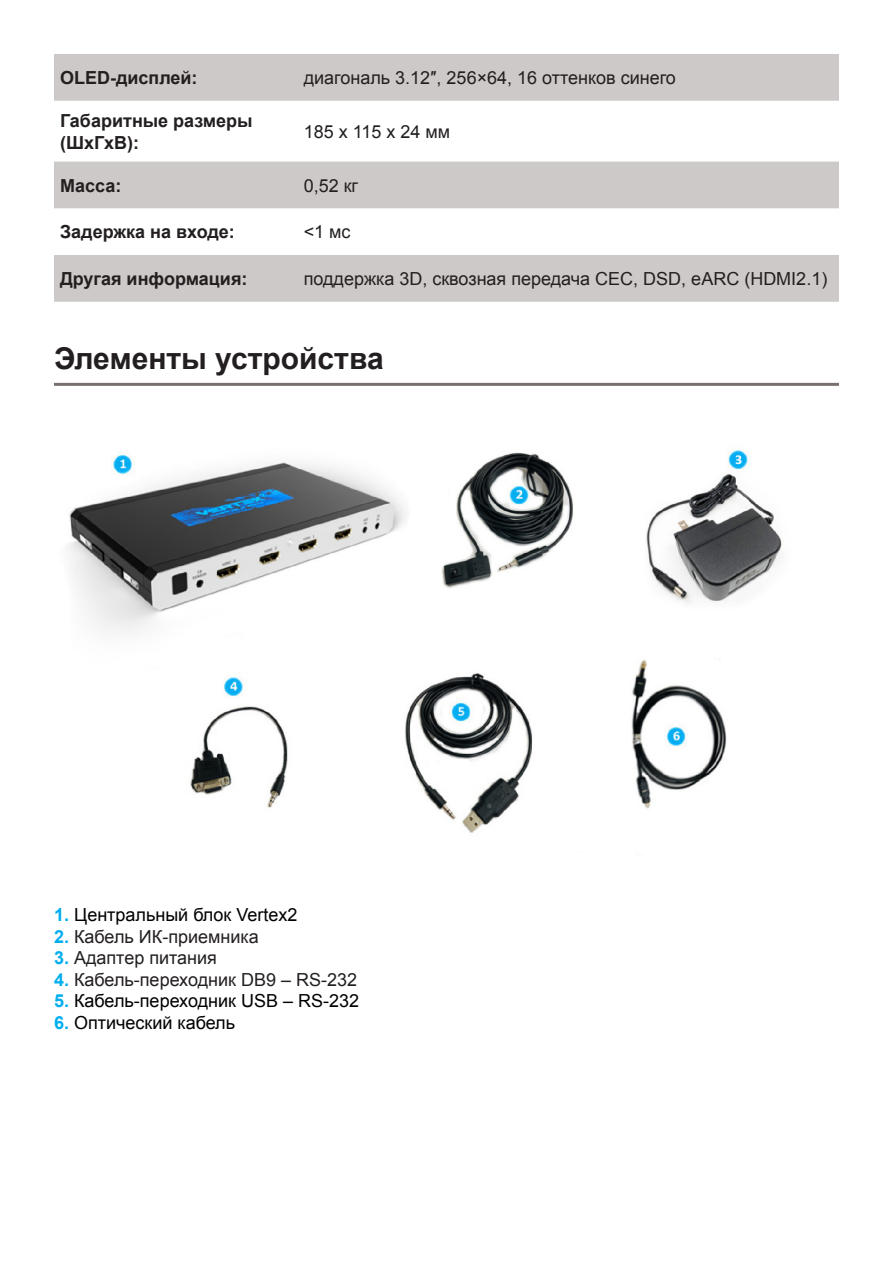
<style>
.page{position:relative;width:893px;height:1263px;background:#fff}
.page>*{position:absolute;margin:0;border:0;box-sizing:border-box;transform-origin:0 0}
.t1{font:700 30px "Arial";color:#231f20}
.t2{font:18px "Arial";color:#231f20}
.t3{font:700 18px/21.6px "Arial";color:#231f20}
.t4{font:18px "Arial";color:#000}
.s1{font-weight:700;color:#00aeef}
</style>
<div class="page">
<img style="left:67px;top:450px;width:715px;height:383px">
<svg style="left:54px;top:54px;width:785px;height:248px;fill:#cdc9c8"></svg>
<hr style="left:54px;top:383px;width:785px;height:3px;background:#79716f">
<p class="t3" style="left:60px;top:67px;width:139px">OLED-дисплей:</p>
<p class="t2" style="left:304px;top:66px;width:374px">диагональ 3.12″, 256×64, 16 оттенков синего</p>
<p class="t3" style="left:60px;top:110px;width:194px">Габаритные размеры (ШxГxВ):</p>
<p class="t2" style="left:304px;top:120px;width:148px">185 x 115 x 24 мм</p>
<p class="t3" style="left:60px;top:175px;width:63px">Масса:</p>
<p class="t2" style="left:304px;top:173px;width:56px">0,52 кг</p>
<p class="t3" style="left:60px;top:222px;width:176px">Задержка на входе:</p>
<p class="t2" style="left:304px;top:220px;width:48px">&lt;1 мс</p>
<p class="t3" style="left:60px;top:268px;width:189px">Другая информация:</p>
<p class="t2" style="left:304px;top:267px;width:525px">поддержка 3D, сквозная передача CEC, DSD, eARC (HDMI2.1)</p>
<p class="t1" style="left:54px;top:339px;width:331px">Элементы устройства</p>
<p class="t4" style="left:54px;top:903px;width:245px"><span class="s1">1.</span> Центральный блок Vertex2</p>
<p class="t2" style="left:54px;top:924px;width:206px"><span class="s1">2.</span> Кабель ИК-приемника</p>
<p class="t2" style="left:54px;top:946px;width:164px"><span class="s1">3.</span> Адаптер питания</p>
<p class="t2" style="left:54px;top:968px;width:305px"><span class="s1">4.</span> Кабель-переходник DB9 – RS-232</p>
<p class="t4" style="left:54px;top:989px;width:307px"><span class="s1">5.</span> Кабель-переходник USB – RS-232</p>
<p class="t4" style="left:54px;top:1011px;width:183px"><span class="s1">6.</span> Оптический кабель</p>
</div>
